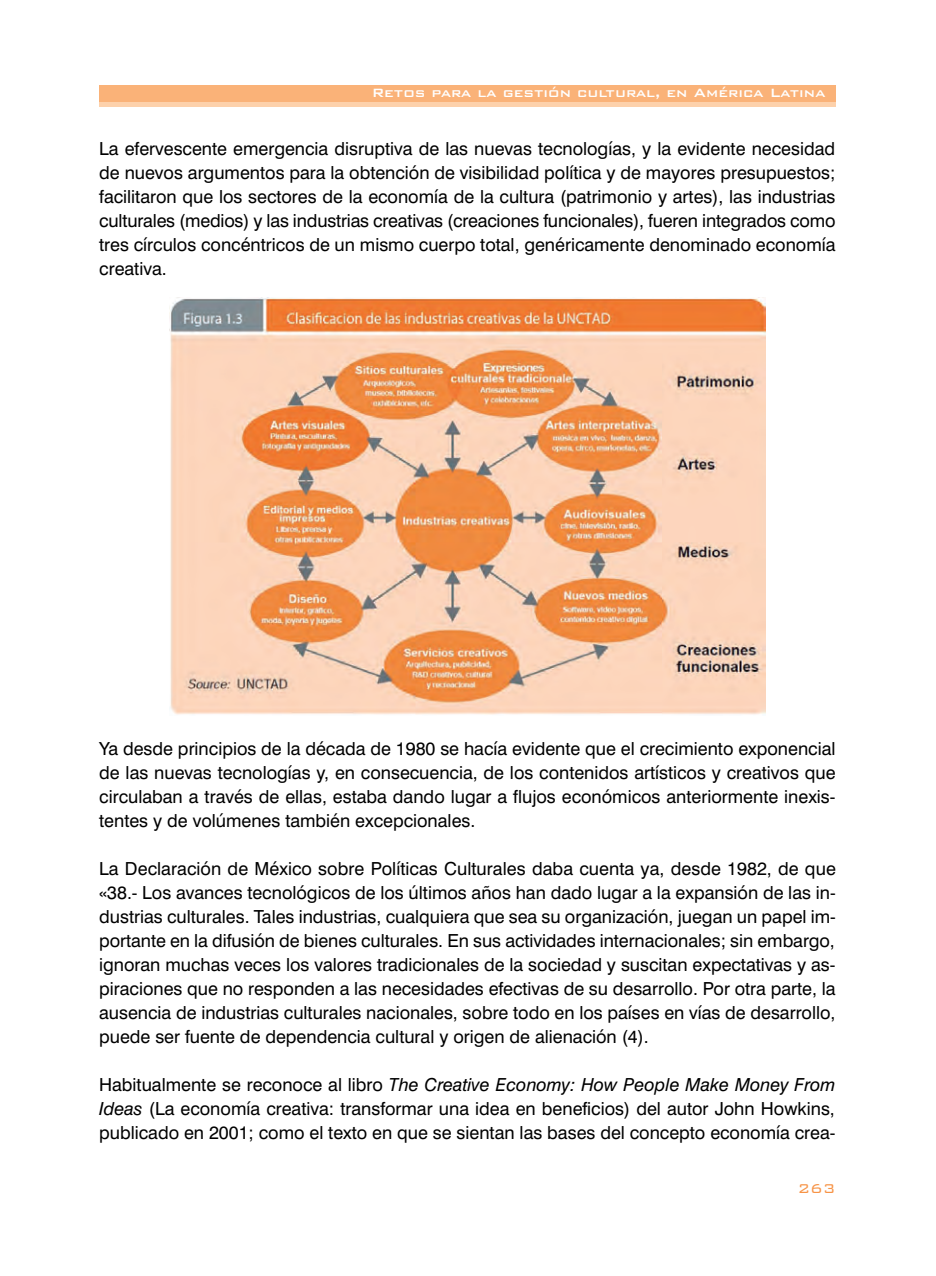
<style>
.page{position:relative;width:936px;height:1276px;background:#fff}
.page>*{position:absolute;margin:0;border:0;box-sizing:border-box;transform-origin:0 0}
.t1{font:18px/24px "Swiss 721 BT";color:#000;text-align:justify}
.t2{font:300 17px "Bank Gothic";color:#f79447}
.t3{font:500 16px "Bank Gothic BT";color:#fff}
.s1{font-style:italic}
</style>
<div class="page">
<div style="left:99px;top:85px;width:736px;height:17px;background:#fab278"></div>
<hr style="left:99px;top:102px;width:736px;height:4px;background:#fdd1ab">
<img style="left:170px;top:297px;width:595px;height:418px">
<p class="t3" style="left:371px;top:82px;width:455px">Retos para la gestión cultural, en América Latina</p>
<p class="t1" style="left:99px;top:138px;width:737px">La efervescente emergencia disruptiva de las nuevas tecnologías, y la evidente necesidad de nuevos argumentos para la obtención de visibilidad política y de mayores presupuestos; facilitaron que los sectores de la economía de la cultura (patrimonio y artes), las industrias culturales (medios) y las industrias creativas (creaciones funcionales), fueren integrados como tres círculos concéntricos de un mismo cuerpo total, genéricamente denominado economía creativa.</p>
<p class="t1" style="left:99px;top:738px;width:737px">Ya desde principios de la década de 1980 se hacía evidente que el crecimiento exponencial de las nuevas tecnologías y, en consecuencia, de los contenidos artísticos y creativos que circulaban a través de ellas, estaba dando lugar a flujos económicos anteriormente inexis&shy;tentes y de volúmenes también excepcionales.</p>
<p class="t1" style="left:99px;top:858px;width:738px">La Declaración de México sobre Políticas Culturales daba cuenta ya, desde 1982, de que «38.- Los avances tecnológicos de los últimos años han dado lugar a la expansión de las in&shy;dustrias culturales. Tales industrias, cualquiera que sea su organización, juegan un papel im&shy;portante en la difusión de bienes culturales. En sus actividades internacionales; sin embargo, ignoran muchas veces los valores tradicionales de la sociedad y suscitan expectativas y as&shy;piraciones que no responden a las necesidades efectivas de su desarrollo. Por otra parte, la ausencia de industrias culturales nacionales, sobre todo en los países en vías de desarrollo, puede ser fuente de dependencia cultural y origen de alienación (4).</p>
<p class="t1" style="left:99px;top:1074px;width:737px">Habitualmente se reconoce al libro <span class="s1">The Creative Economy: How People Make Money From Ideas</span> (La economía creativa: transformar una idea en beneficios) del autor John Howkins, publicado en 2001; como el texto en que se sientan las bases del concepto economía crea-</p>
<p class="t2" style="left:797px;top:1179px;width:40px">263</p>
</div>
